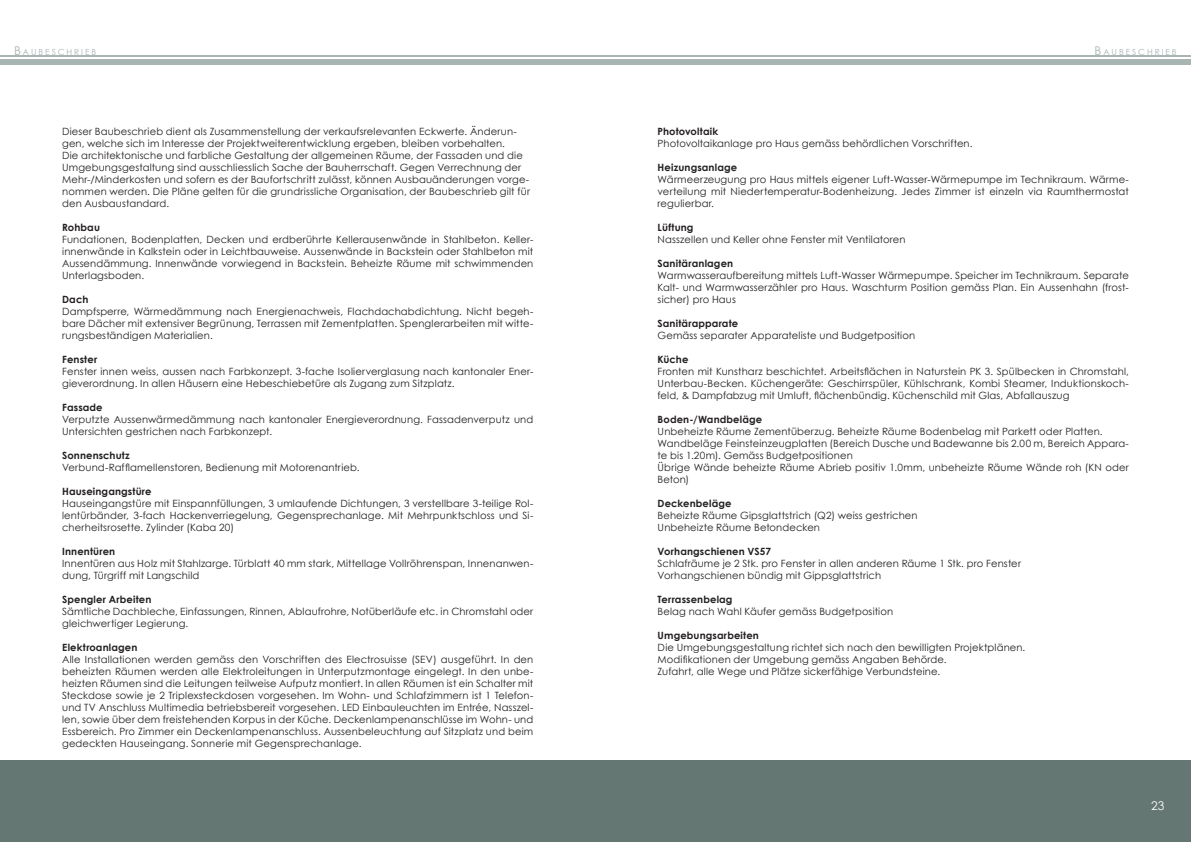
<style>
.page{position:relative;width:1191px;height:842px;background:#fff}
.page>*{position:absolute;margin:0;border:0;box-sizing:border-box;transform-origin:0 0}
.t1{font:12px "Century Gothic";color:#fff}
.t2{font:10px/12px "Century Gothic";letter-spacing:.01em;color:#231f20}
.t3{font:700 10px "Century Gothic";letter-spacing:.01em;color:#231f20}
.t4{font:8.4px "Century Gothic";letter-spacing:.23em;color:#a8b5b3}
.s1{font-size:12px}
</style>
<div class="page">
<div style="left:0;top:760px;width:1191px;height:82px;background:#657773"></div>
<div style="left:0;top:59px;width:1191px;height:5px;background:#a8b5b3"></div>
<hr style="left:0;top:55px;width:1191px;height:1px;background:#a8b5b3">
<p class="t4" style="left:14px;top:48px;width:84px"><span class="s1">B</span>AUBESCHRIEB</p>
<p class="t2" style="left:62px;top:126px;width:469px">Dieser Baubeschrieb dient als Zusammenstellung der verkaufsrelevanten Eckwerte. Änderun&shy;gen, welche sich im Interesse der Projektweiterentwicklung ergeben, bleiben vorbehalten.<br>Die architektonische und farbliche Gestaltung der allgemeinen Räume, der Fassaden und die Umgebungsgestaltung sind ausschliesslich Sache der Bauherrschaft. Gegen Verrechnung der Mehr-/Minderkosten und sofern es der Baufortschritt zulässt, können Ausbauänderungen vorge&shy;nommen werden. Die Pläne gelten für die grundrissliche Organisation, der Baubeschrieb gilt für den Ausbaustandard.</p>
<p class="t3" style="left:62px;top:223px;width:39px">Rohbau</p>
<p class="t2" style="left:62px;top:234px;width:473px;text-align:justify">Fundationen, Bodenplatten, Decken und erdberührte Kellerausenwände in Stahlbeton. Keller&shy;innenwände in Kalkstein oder in Leichtbauweise. Aussenwände in Backstein oder Stahlbeton mit Aussendämmung. Innenwände vorwiegend in Backstein. Beheizte Räume mit schwimmenden Unterlagsboden.</p>
<p class="t3" style="left:62px;top:295px;width:28px">Dach</p>
<p class="t2" style="left:62px;top:306px;width:473px;text-align:justify">Dampfsperre, Wärmedämmung nach Energienachweis, Flachdachabdichtung. Nicht begeh&shy;bare Dächer mit extensiver Begrünung, Terrassen mit Zementplatten. Spenglerarbeiten mit witte&shy;rungsbeständigen Materialien.</p>
<p class="t3" style="left:62px;top:355px;width:37px">Fenster</p>
<p class="t2" style="left:62px;top:366px;width:473px">Fenster innen weiss, aussen nach Farbkonzept. 3-fache Isolierverglasung nach kantonaler Ener&shy;gieverordnung. In allen Häusern eine Hebeschiebetüre als Zugang zum Sitzplatz.</p>
<p class="t3" style="left:62px;top:403px;width:42px">Fassade</p>
<p class="t2" style="left:62px;top:414px;width:473px">Verputzte Aussenwärmedämmung nach kantonaler Energieverordnung. Fassadenverputz und<br>Untersichten gestrichen nach Farbkonzept.</p>
<p class="t3" style="left:62px;top:451px;width:69px">Sonnenschutz</p>
<p class="t2" style="left:62px;top:461px;width:299px">Verbund-Raf昀氀amellenstoren, Bedienung mit Motorenantrieb.</p>
<p class="t3" style="left:62px;top:487px;width:91px">Hauseingangstüre</p>
<p class="t2" style="left:62px;top:498px;width:473px;text-align:justify">Hauseingangstüre mit Einspannfüllungen, 3 umlaufende Dichtungen, 3 verstellbare 3-teilige Rol&shy;lentürbänder, 3-fach Hackenverriegelung, Gegensprechanlage. Mit Mehrpunktschloss und Si&shy;cherheitsrosette. Zylinder (Kaba 20)</p>
<p class="t3" style="left:62px;top:547px;width:55px">Innentüren</p>
<p class="t2" style="left:62px;top:557px;width:473px">Innentüren aus Holz mit Stahlzarge. Türblatt 40 mm stark, Mittellage Vollröhrenspan, Innenanwen&shy;dung, Türgriff mit Langschild</p>
<p class="t3" style="left:62px;top:595px;width:91px">Spengler Arbeiten</p>
<p class="t2" style="left:62px;top:606px;width:473px">Sämtliche Dachbleche, Einfassungen, Rinnen, Ablaufrohre, Notüberläufe etc. in Chromstahl oder gleichwertiger Legierung.</p>
<p class="t3" style="left:62px;top:643px;width:77px">Elektroanlagen</p>
<p class="t2" style="left:62px;top:653px;width:473px;text-align:justify">Alle Installationen werden gemäss den Vorschriften des Electrosuisse (SEV) ausgeführt. In den beheizten Räumen werden alle Elektroleitungen in Unterputzmontage eingelegt. In den unbe&shy;heizten Räumen sind die Leitungen teilweise Aufputz montiert. In allen Räumen ist ein Schalter mit Steckdose sowie je 2 Triplexsteckdosen vorgesehen. Im Wohn- und Schlafzimmern ist 1 Telefon&shy;und TV Anschluss Multimedia betriebsbereit vorgesehen. LED Einbauleuchten im Entrée, Nasszel&shy;len, sowie über dem freistehenden Korpus in der Küche. Deckenlampenanschlüsse im Wohn- und Essbereich. Pro Zimmer ein Deckenlampenanschluss. Aussenbeleuchtung auf Sitzplatz und beim gedeckten Hauseingang. Sonnerie mit Gegensprechanlage.</p>
<p class="t4" style="left:1094px;top:48px;width:84px"><span class="s1">B</span>AUBESCHRIEB</p>
<p class="t3" style="left:657px;top:127px;width:62px">Photovoltaik</p>
<p class="t2" style="left:657px;top:138px;width:316px">Photovoltaikanlage pro Haus gemäss behördlichen Vorschriften.</p>
<p class="t3" style="left:657px;top:163px;width:81px">Heizungsanlage</p>
<p class="t2" style="left:657px;top:174px;width:473px;text-align:justify">Wärmeerzeugung pro Haus mittels eigener Luft-Wasser-Wärmepumpe im Technikraum. Wärme&shy;verteilung mit Niedertemperatur-Bodenheizung. Jedes Zimmer ist einzeln via Raumthermostat regulierbar.</p>
<p class="t3" style="left:657px;top:223px;width:37px">Lüftung</p>
<p class="t2" style="left:657px;top:234px;width:249px">Nasszellen und Keller ohne Fenster mit Ventilatoren</p>
<p class="t3" style="left:657px;top:259px;width:77px">Sanitäranlagen</p>
<p class="t2" style="left:657px;top:270px;width:473px;text-align:justify">Warmwasseraufbereitung mittels Luft-Wasser Wärmepumpe. Speicher im Technikraum. Separate Kalt- und Warmwasserzähler pro Haus. Waschturm Position gemäss Plan. Ein Aussenhahn (frost&shy;sicher) pro Haus</p>
<p class="t3" style="left:657px;top:319px;width:82px">Sanitärapparate</p>
<p class="t2" style="left:657px;top:330px;width:259px">Gemäss separater Apparateliste und Budgetposition</p>
<p class="t3" style="left:657px;top:355px;width:32px">Küche</p>
<p class="t2" style="left:657px;top:365px;width:473px;text-align:justify">Fronten mit Kunstharz beschichtet. Arbeits昀氀ächen in Naturstein PK 3. Spülbecken in Chromstahl, Unterbau-Becken. Küchengeräte: Geschirrspüler, Kühlschrank, Kombi Steamer, Induktionskoch&shy;feld, &amp; Dampfabzug mit Umluft, 昀氀ächenbündig. Küchenschild mit Glas, Abfallauszug</p>
<p class="t3" style="left:657px;top:415px;width:106px">Boden-/Wandbeläge</p>
<p class="t2" style="left:657px;top:426px;width:473px">Unbeheizte Räume Zementüberzug. Beheizte Räume Bodenbelag mit Parkett oder Platten.<br>Wandbeläge Feinsteinzeugplatten (Bereich Dusche und Badewanne bis 2.00 m, Bereich Appara&shy;te bis 1.20m). Gemäss Budgetpositionen<br>Übrige Wände beheizte Räume Abrieb positiv 1.0mm, unbeheizte Räume Wände roh (KN oder Beton)</p>
<p class="t3" style="left:657px;top:499px;width:75px">Deckenbeläge</p>
<p class="t2" style="left:657px;top:509px;width:261px">Beheizte Räume Gipsglattstrich (Q2) weiss gestrichen<br>Unbeheizte Räume Betondecken</p>
<p class="t3" style="left:657px;top:547px;width:115px">Vorhangschienen VS57</p>
<p class="t2" style="left:657px;top:557px;width:365px">Schlafräume je 2 Stk. pro Fenster in allen anderen Räume 1 Stk. pro Fenster<br>Vorhangschienen bündig mit Gippsglattstrich</p>
<p class="t3" style="left:657px;top:595px;width:76px">Terrassenbelag</p>
<p class="t2" style="left:657px;top:606px;width:237px">Belag nach Wahl Käufer gemäss Budgetposition</p>
<p class="t3" style="left:657px;top:631px;width:103px">Umgebungsarbeiten</p>
<p class="t2" style="left:657px;top:642px;width:369px">Die Umgebungsgestaltung richtet sich nach den bewilligten Projektplänen.<br>Modi昀椀kationen der Umgebung gemäss Angaben Behörde.<br>Zufahrt, alle Wege und Plätze sickerfähige Verbundsteine.</p>
<p class="t1" style="left:1151px;top:800px;width:15px">23</p>
</div>
